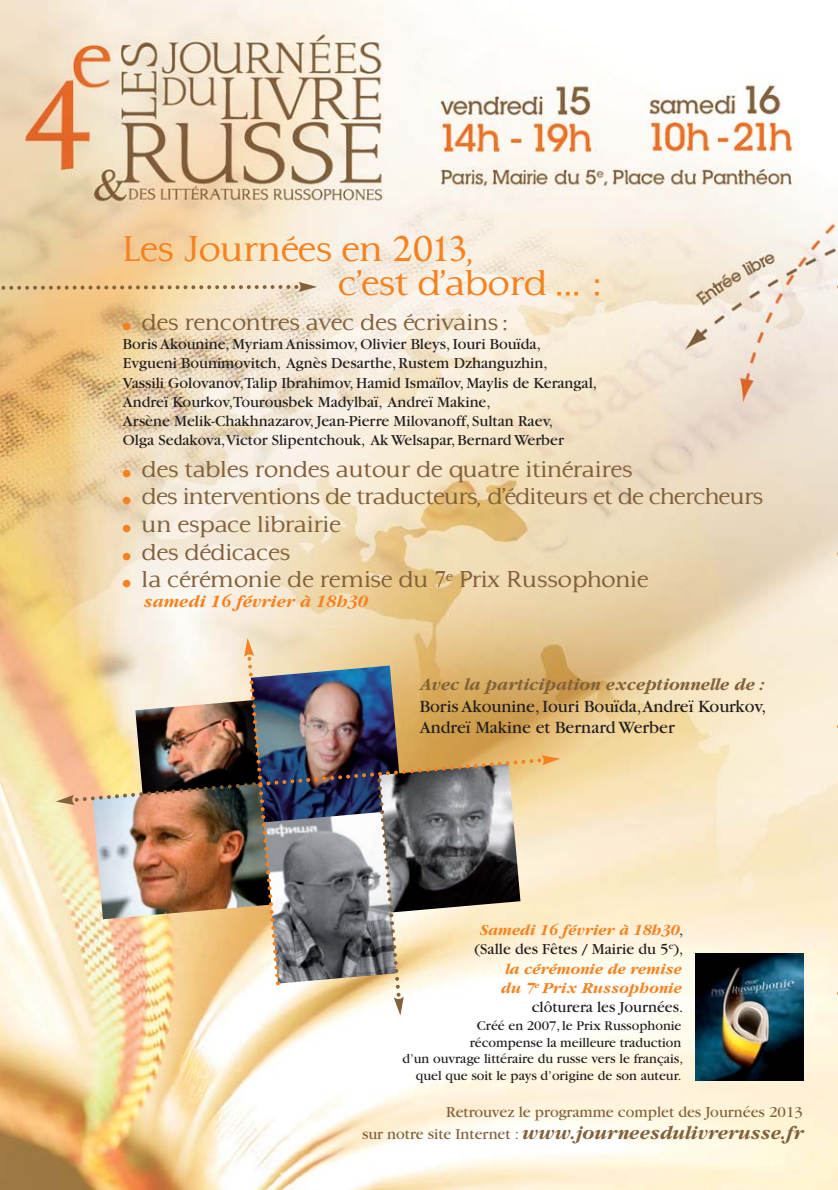
<style>
.page{position:relative;width:838px;height:1190px;background:#fff}
.page>*{position:absolute;margin:0;border:0;box-sizing:border-box;transform-origin:0 0}
.t1{font:500 28px/33.6px "Typo 3";color:#f5821f}
.t2{font:italic 700 20px "Garamond";color:#83613a}
.t3{font:500 18px "Typo 3";color:#83613a}
.t4{font:18px/21.6px "Garamond";color:#231f20}
.t5{font:500 18px "Typo 3";letter-spacing:-.025em;color:#83613a}
.t6{font:italic 700 18px "Garamond";color:#83613a}
.t7{font:italic 700 18px "Garamond";color:#f5821f}
.t8{font:16px/19.2px "Garamond";color:#231f20}
.t9{font:italic 700 16px/19.2px "Garamond";color:#f5821f;text-align:right}
.t10{font:16px "Garamond";color:#83613a}
.t11{font:14px/16.8px "Garamond";color:#231f20;text-align:right}
.s1{color:#f5821f}
.s2{font-weight:400;font-style:normal;color:#231f20}
.s3{font-weight:400;font-style:normal;font-size:16px}
</style>
<div class="page">
<img style="left:0;top:0;width:838px;height:1190px">
<img style="left:696px;top:953px;width:108px;height:128px">
<img style="left:56px;top:638px;width:504px;height:378px">
<svg style="left:0;top:282px;width:317px;height:10px;background:#e0c396"></svg>
<h1 class="t1" style="left:339px;top:236px;width:261px;text-indent:-216px">Les Journées en 2013,<br>c'est d'abord ... :</h1>
<p class="t3" style="left:123px;top:314px;width:384px"><span class="s1">●</span> des rencontres avec des écrivains :</p>
<p class="t8" style="left:123px;top:336px;width:476px">Boris Akounine, Myriam Anissimov, Olivier Bleys, Iouri Bouïda, Evgueni Bounimovitch, Agnès Desarthe, Rustem Dzhanguzhin,<br>Vassili Golovanov,Talip Ibrahimov, Hamid Ismaïlov, Maylis de Kerangal, Andreï Kourkov,Tourousbek Madylbaï, Andreï Makine,<br>Arsène Melik-Chakhnazarov, Jean-Pierre Milovanoff, Sultan Raev,<br>Olga Sedakova,Victor Slipentchouk, Ak Welsapar, Bernard Werber</p>
<p class="t3" style="left:123px;top:461px;width:511px"><span class="s1">●</span> des tables rondes autour de quatre itinéraires</p>
<p class="t5" style="left:123px;top:488px;width:642px"><span class="s1">●</span> des interventions de traducteurs, d’éditeurs et de chercheurs</p>
<p class="t3" style="left:123px;top:516px;width:220px"><span class="s1">●</span> un espace librairie</p>
<p class="t3" style="left:123px;top:544px;width:169px"><span class="s1">●</span> des dédicaces</p>
<p class="t3" style="left:123px;top:571px;width:527px"><span class="s1">●</span> la cérémonie de remise du 7<sup>e</sup> Prix Russophonie</p>
<p class="t7" style="left:143px;top:595px;width:226px">samedi 16 février à 18h30</p>
<p class="t6" style="left:420px;top:678px;width:346px">Avec la participation exceptionnelle de :</p>
<p class="t4" style="left:420px;top:697px;width:348px">Boris Akounine, Iouri Bouïda,Andreï Kourkov,<br>Andreï Makine et Bernard Werber</p>
<p class="t9" style="left:475px;top:922px;width:210px">Samedi 16 février à 18h30<span class="s2">, (Salle des Fêtes / Mairie du 5</span><sup>e</sup><span class="s2">), </span>la cérémonie de remise<br>du 7<sup>e</sup> Prix Russophonie <span class="s2">clôturera les Journées.</span></p>
<p class="t11" style="left:403px;top:1018px;width:282px">Créé en 2007, le Prix Russophonie récompense la meilleure traduction<br>d’un ouvrage littéraire du russe vers le français, quel que soit le pays d’origine de son auteur.</p>
<p class="t10" style="left:446px;top:1106px;width:358px">Retrouvez le programme complet des Journées 2013</p>
<p class="t2" style="left:362px;top:1125px;width:442px"><span class="s3">sur notre site Internet :</span> www.journeesdulivrerusse.fr</p>
</div>
